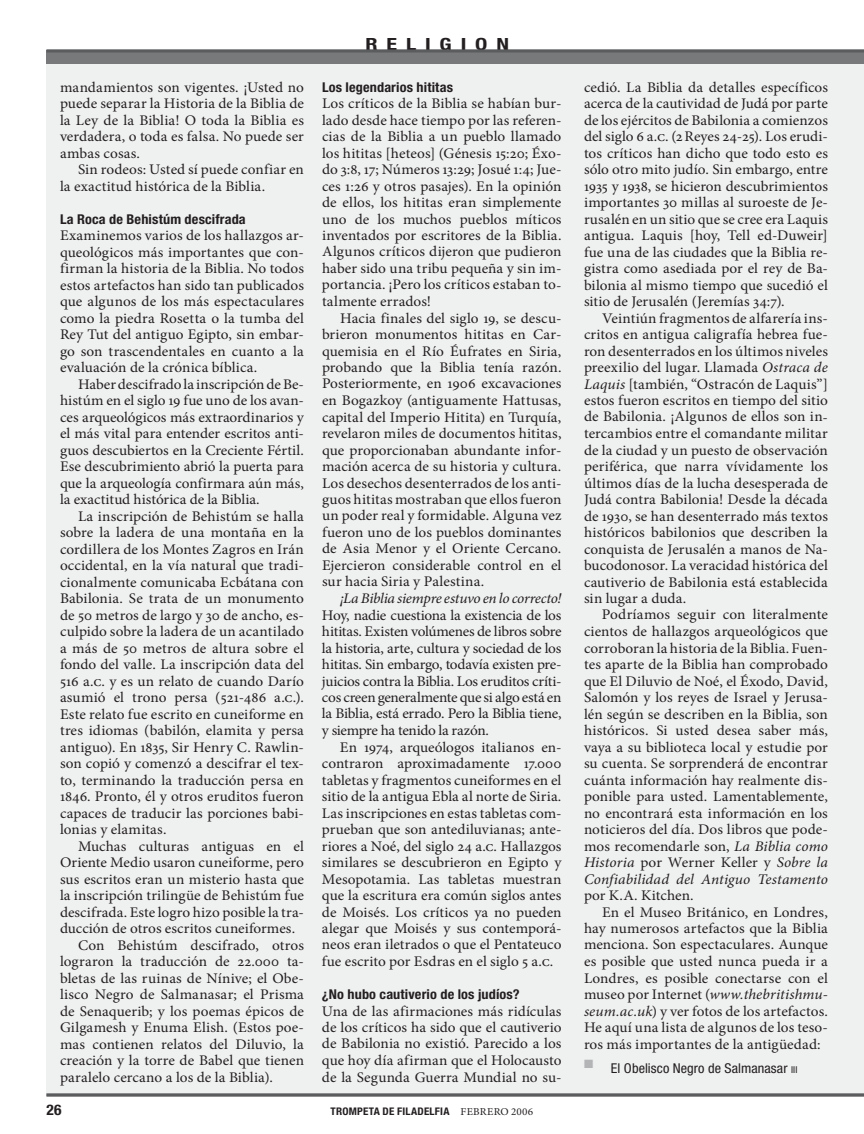
<style>
.page{position:relative;width:864px;height:1134px;background:#fff}
.page>*{position:absolute;margin:0;border:0;box-sizing:border-box;transform-origin:0 0}
.t1{font:700 condensed 16.8px "Helvetica Neue LT Std";letter-spacing:.405em;color:#231f20;scale:1.31 1}
.t2{font:14.7px/16.5px "Minion Pro";color:#231f20;text-align:justify;scale:1.04 1}
.t3{font:italic 14.7px "Minion Pro";letter-spacing:-.02em;color:#231f20;scale:1.04 1}
.t4{font:700 condensed 14.7px "Helvetica Neue LT Std";color:#231f20;scale:1.05 1}
.t5{font:700 condensed 13.5px "Helvetica Neue LT Std";letter-spacing:.01em;color:#231f20;scale:1.05 1}
.t6{font:condensed 13.5px "Helvetica Neue LT Std";letter-spacing:.005em;color:#231f20;scale:1.05 1}
.t7{font:700 condensed 10.5px "Helvetica Neue LT Std";color:#231f20;scale:1.05 1}
.t8{font:10.5px "Minion Pro";color:#231f20;scale:1.05 1}
.s1{font-style:italic}
.s2{font-size:9.45px}
</style>
<div class="page">
<div style="left:46px;top:50px;width:818px;height:1046px;background:#eff0f0"></div>
<div style="left:46px;top:50px;width:818px;height:14px;background:#77797b"></div>
<hr style="left:46px;top:50px;width:818px;height:2px;background:#5b5c5e">
<hr style="left:46px;top:1094px;width:818px;height:2px;background:#5b5c5e">
<p class="t1" style="left:365px;top:33px;width:111px">RELIGION</p>
<p class="t2" style="left:60px;top:79px;width:236px">mandamientos son vigentes. ¡Usted no puede separar la Historia de la Biblia de la Ley de la Biblia! O toda la Biblia es verdadera, o toda es falsa. No puede ser ambas cosas.</p>
<p class="t2" style="left:60px;top:161px;width:236px;text-indent:18px">Sin rodeos: Usted sí puede confiar en la exactitud histórica de la Biblia.</p>
<p class="t5" style="left:60px;top:211px;width:178px">La Roca de Behistúm descifrada</p>
<p class="t2" style="left:60px;top:227px;width:236px">Examinemos varios de los hallazgos ar&shy;queológicos más importantes que con&shy;firman la historia de la Biblia. No todos estos artefactos han sido tan publicados que algunos de los más espectaculares como la piedra Rosetta o la tumba del Rey Tut del antiguo Egipto, sin embar&shy;go son trascendentales en cuanto a la evaluación de la crónica bíblica.</p>
<p class="t2" style="left:60px;top:376px;width:236px;text-indent:18px">Haber descifrado la inscripción de Be&shy;histúm en el siglo 19 fue uno de los avan&shy;ces arqueológicos más extraordinarios y el más vital para entender escritos anti&shy;guos descubiertos en la Creciente Fértil.<br>Ese descubrimiento abrió la puerta para que la arqueología confirmara aún más, la exactitud histórica de la Biblia.</p>
<p class="t2" style="left:60px;top:508px;width:236px;text-indent:18px">La inscripción de Behistúm se halla sobre la ladera de una montaña en la cordillera de los Montes Zagros en Irán occidental, en la vía natural que tradi&shy;cionalmente comunicaba Ecbátana con Babilonia. Se trata de un monumento de 50 metros de largo y 30 de ancho, es&shy;culpido sobre la ladera de un acantilado a más de 50 metros de altura sobre el fondo del valle. La inscripción data del 516 a.c. y es un relato de cuando Darío asumió el trono persa (521-486 a.c.).<br>Este relato fue escrito en cuneiforme en tres idiomas (babilón, elamita y persa antiguo). En 1835, Sir Henry C. Rawlin&shy;son copió y comenzó a descifrar el tex&shy;to, terminando la traducción persa en 1846. Pronto, él y otros eruditos fueron capaces de traducir las porciones babi&shy;lonias y elamitas.</p>
<p class="t2" style="left:78px;top:838px;width:219px">Muchas culturas antiguas en el</p>
<p class="t2" style="left:60px;top:854px;width:236px">Oriente Medio usaron cuneiforme, pero</p>
<p class="t2" style="left:60px;top:871px;width:236px">sus escritos eran un misterio hasta que</p>
<p class="t2" style="left:60px;top:887px;width:236px">la inscripción trilingüe de Behistúm fue</p>
<p class="t2" style="left:60px;top:904px;width:236px">descifrada. Este logro hizo posible la tra-</p>
<p class="t2" style="left:60px;top:920px;width:228px">ducción de otros escritos cuneiformes.</p>
<p class="t2" style="left:78px;top:937px;width:219px">Con Behistúm descifrado, otros</p>
<p class="t2" style="left:60px;top:953px;width:236px">lograron la traducción de 22.000 ta-</p>
<p class="t2" style="left:60px;top:970px;width:236px">bletas de las ruinas de Nínive; el Obe-</p>
<p class="t2" style="left:60px;top:986px;width:236px">lisco Negro de Salmanasar; el Prisma</p>
<p class="t2" style="left:60px;top:1003px;width:236px">de Senaquerib; y los poemas épicos de</p>
<p class="t2" style="left:60px;top:1019px;width:236px">Gilgamesh y Enuma Elish. (Estos poe-</p>
<p class="t2" style="left:60px;top:1036px;width:236px">mas contienen relatos del Diluvio, la</p>
<p class="t2" style="left:60px;top:1052px;width:236px">creación y la torre de Babel que tienen</p>
<p class="t2" style="left:60px;top:1069px;width:206px">paralelo cercano a los de la Biblia).</p>
<p class="t4" style="left:46px;top:1100px;width:16px">26</p>
<p class="t7" style="left:331px;top:1104px;width:7px">trompeta</p>
<p class="t7" style="left:383px;top:1104px;width:25px">de filadel</p>
<p class="t7" style="left:435px;top:1104px;width:11px">fia</p>
<p class="t8" style="left:461px;top:1104px;width:8px">febrero</p>
<p class="t8" style="left:511px;top:1104px;width:23px">2006</p>
<p class="t5" style="left:322px;top:79px;width:126px">Los legendarios hititas</p>
<p class="t2" style="left:322px;top:95px;width:232px">Los críticos de la Biblia se habían bur&shy;lado desde hace tiempo por las referen&shy;cias de la Biblia a un pueblo llamado los hititas [heteos] (Génesis 15:20; Éxo&shy;do 3:8, 17; Números 13:29; Josué 1:4; Jue&shy;ces 1:26 y otros pasajes). En la opinión de ellos, los hititas eran simplemente uno de los muchos pueblos míticos inventados por escritores de la Biblia.<br>Algunos críticos dijeron que pudieron haber sido una tribu pequeña y sin im&shy;portancia. ¡Pero los críticos estaban to&shy;talmente errados!</p>
<p class="t2" style="left:322px;top:310px;width:232px;text-indent:18px">Hacia finales del siglo 19, se descu&shy;brieron monumentos hititas en Car&shy;quemisia en el Río Éufrates en Siria, probando que la Biblia tenía razón.<br>Posteriormente, en 1906 excavaciones en Bogazkoy (antiguamente Hattusas, capital del Imperio Hitita) en Turquía, revelaron miles de documentos hititas, que proporcionaban abundante infor&shy;mación acerca de su historia y cultura.<br>Los desechos desenterrados de los anti&shy;guos hititas mostraban que ellos fueron un poder real y formidable. Alguna vez fueron uno de los pueblos dominantes de Asia Menor y el Oriente Cercano.<br>Ejercieron considerable control en el sur hacia Siria y Palestina.</p>
<p class="t3" style="left:340px;top:588px;width:214px">¡La Biblia siempre estuvo en lo correcto!</p>
<p class="t2" style="left:322px;top:607px;width:232px">Hoy, nadie cuestiona la existencia de los hititas. Existen volúmenes de libros sobre la historia, arte, cultura y sociedad de los hititas. Sin embargo, todavía existen pre&shy;juicios contra la Biblia. Los eruditos críti&shy;cos creen generalmente que si algo está en la Biblia, está errado. Pero la Biblia tiene, y siempre ha tenido la razón.</p>
<p class="t2" style="left:322px;top:739px;width:232px;text-indent:18px">En 1974, arqueólogos italianos en&shy;contraron aproximadamente 17.000 tabletas y fragmentos cuneiformes en el sitio de la antigua Ebla al norte de Siria.<br>Las inscripciones en estas tabletas com&shy;prueban que son antediluvianas; ante&shy;riores a Noé, del siglo 24 a.c. Hallazgos similares se descubrieron en Egipto y Mesopotamia. Las tabletas muestran que la escritura era común siglos antes de Moisés. Los críticos ya no pueden alegar que Moisés y sus contemporá&shy;neos eran iletrados o que el Pentateuco fue escrito por Esdras en el siglo 5 a.c.</p>
<p class="t5" style="left:322px;top:986px;width:190px">¿No hubo cautiverio de los judíos?</p>
<p class="t2" style="left:322px;top:1003px;width:232px">Una de las afirmaciones más ridículas de los críticos ha sido que el cautiverio de Babilonia no existió. Parecido a los que hoy día afirman que el Holocausto de la Segunda Guerra Mundial no su-</p>
<p class="t2" style="left:584px;top:79px;width:236px">cedió. La Biblia da detalles específicos acerca de la cautividad de Judá por parte de los ejércitos de Babilonia a comienzos del siglo 6 a.c. (2Reyes 24-25). Los erudi&shy;tos críticos han dicho que todo esto es sólo otro mito judío. Sin embargo, entre 1935 y 1938, se hicieron descubrimientos importantes 30 millas al suroeste de Je&shy;rusalén en un sitio que se cree era Laquis antigua. Laquis [hoy, Tell ed-Duweir] fue una de las ciudades que la Biblia re&shy;gistra como asediada por el rey de Ba&shy;bilonia al mismo tiempo que sucedió el sitio de Jerusalén (Jeremías 34:7).</p>
<p class="t2" style="left:584px;top:310px;width:236px;text-indent:18px">Veintiún fragmentos de alfarería ins&shy;critos en antigua caligrafía hebrea fue&shy;ron desenterrados en los últimos niveles preexilio del lugar. Llamada <span class="s1">Ostraca de Laquis</span> [también, “Ostracón de Laquis”] estos fueron escritos en tiempo del sitio de Babilonia. ¡Algunos de ellos son in&shy;tercambios entre el comandante militar de la ciudad y un puesto de observación periférica, que narra vívidamente los últimos días de la lucha desesperada de Judá contra Babilonia! Desde la década de 1930, se han desenterrado más textos históricos babilonios que describen la conquista de Jerusalén a manos de Na&shy;bucodonosor. La veracidad histórica del cautiverio de Babilonia está establecida sin lugar a duda.</p>
<p class="t2" style="left:584px;top:607px;width:236px;text-indent:18px">Podríamos seguir con literalmente cientos de hallazgos arqueológicos que corroboran la historia de la Biblia. Fuen&shy;tes aparte de la Biblia han comprobado que El Diluvio de Noé, el Éxodo, David, Salomón y los reyes de Israel y Jerusa&shy;lén según se describen en la Biblia, son históricos. Si usted desea saber más, vaya a su biblioteca local y estudie por su cuenta. Se sorprenderá de encontrar cuánta información hay realmente dis&shy;ponible para usted. Lamentablemente, no encontrará esta información en los noticieros del día. Dos libros que pode&shy;mos recomendarle son, <span class="s1">La Biblia como Historia</span> por Werner Keller y <span class="s1">Sobre la Confiabilidad del Antiguo Testamento</span></p>
<p class="t2" style="left:584px;top:887px;width:107px">por K.A. Kitchen.</p>
<p class="t2" style="left:602px;top:904px;width:219px">En el Museo Británico, en Londres,</p>
<p class="t2" style="left:584px;top:920px;width:236px">hay numerosos artefactos que la Biblia</p>
<p class="t2" style="left:584px;top:937px;width:236px">menciona. Son espectaculares. Aunque</p>
<p class="t2" style="left:584px;top:953px;width:236px">es posible que usted nunca pueda ir a</p>
<p class="t2" style="left:584px;top:970px;width:236px">Londres, es posible conectarse con el</p>
<p class="t2" style="left:584px;top:986px;width:236px">museo por Internet (<span class="s1">www.thebritishmu-</span></p>
<p class="t2" style="left:584px;top:1003px;width:236px"><span class="s1">seum.ac.uk</span>) y ver fotos de los artefactos.</p>
<p class="t2" style="left:584px;top:1019px;width:236px">He aquí una lista de algunos de los teso-</p>
<p class="t2" style="left:584px;top:1036px;width:229px">ros más importantes de la antigüedad:</p>
<p class="t6" style="left:584px;top:1060px;width:205px"><sup>■</sup> El Obelisco Negro de Salmanasar <span class="s2">iii</span></p>
</div>
